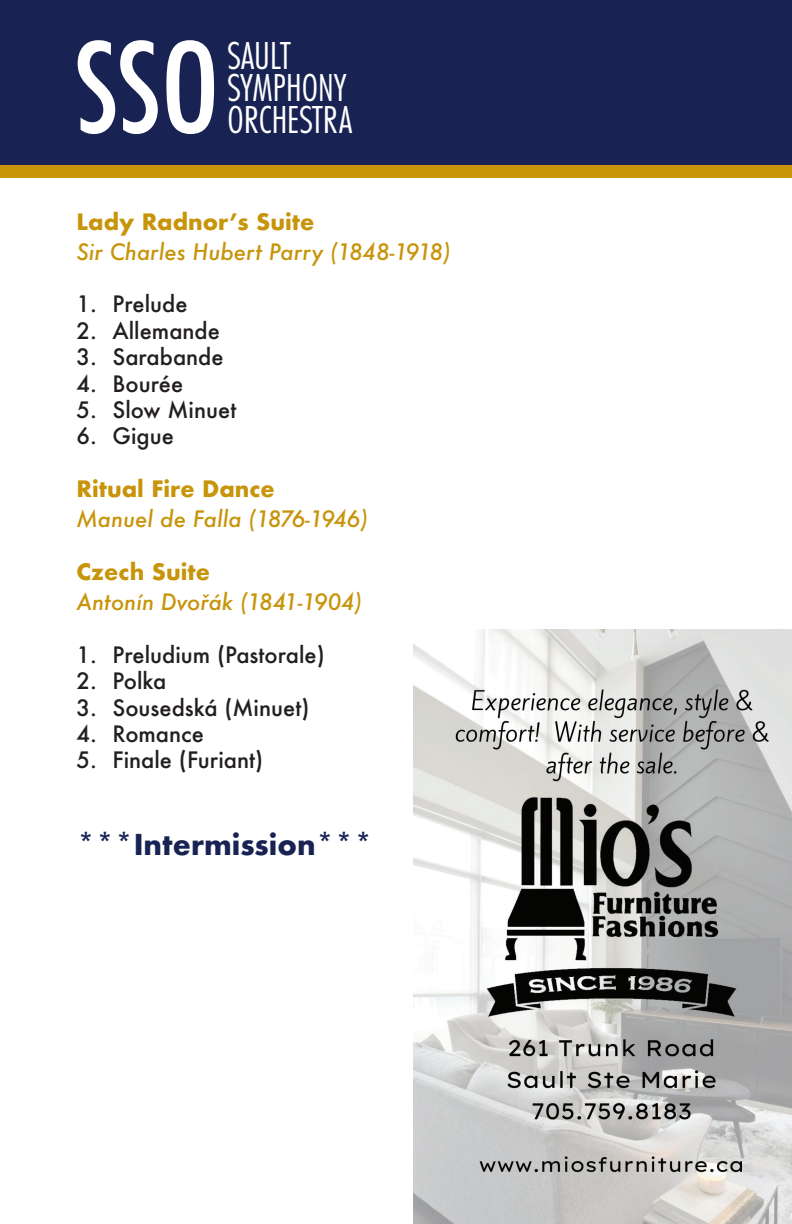
<style>
.page{position:relative;width:792px;height:1224px;background:#fff}
.page>*{position:absolute;margin:0;border:0;box-sizing:border-box;transform-origin:0 0}
.t1{font:500 137.2px "Futura PT Cond";color:#fff}
.t2{font:40.4px/31.6px "Futura PT Cond";color:#fff}
.t3{font:700 28px "Futura";color:#192353}
.t4{font:500 22px "Futura";color:#231f20}
.t5{font:italic 500 22px "Futura";color:#c7940a}
.t6{font:700 22px "Futura";color:#c7940a}
</style>
<div class="page">
<div style="left:0;top:0;width:792px;height:175px;background:#192353"></div>
<div style="left:0;top:165px;width:792px;height:13px;background:#c7940a"></div>
<img style="left:414px;top:629px;width:378px;height:595px">
<h1 class="t1" style="left:73px;top:7px;width:147px">SSO</h1>
<h2 class="t2" style="left:228px;top:40px;width:126px">SAULT<br>SYMPHONY<br>ORCHESTRA</h2>
<p class="t6" style="left:77px;top:207px;width:239px">Lady Radnor’s Suite</p>
<p class="t5" style="left:77px;top:237px;width:376px">Sir Charles Hubert Parry (1848-1918)</p>
<p class="t4" style="left:77px;top:289px;width:112px">1. Prelude</p>
<p class="t4" style="left:77px;top:316px;width:145px">2. Allemande</p>
<p class="t4" style="left:77px;top:342px;width:149px">3. Sarabande</p>
<p class="t4" style="left:77px;top:369px;width:108px">4. Bourée</p>
<p class="t4" style="left:77px;top:395px;width:161px">5. Slow Minuet</p>
<p class="t4" style="left:77px;top:421px;width:99px">6. Gigue</p>
<p class="t6" style="left:77px;top:474px;width:200px">Ritual Fire Dance</p>
<p class="t5" style="left:77px;top:504px;width:293px">Manuel de Falla (1876-1946)</p>
<p class="t6" style="left:77px;top:557px;width:135px">Czech Suite</p>
<p class="t5" style="left:77px;top:587px;width:287px">Antonín Dvořák (1841-1904)</p>
<p class="t4" style="left:77px;top:640px;width:250px">1. Preludium (Pastorale)</p>
<p class="t4" style="left:77px;top:666px;width:91px">2. Polka</p>
<p class="t4" style="left:77px;top:693px;width:234px">3. Sousedská (Minuet)</p>
<p class="t4" style="left:77px;top:719px;width:129px">4. Romance</p>
<p class="t4" style="left:77px;top:745px;width:188px">5. Finale (Furiant)</p>
<p class="t3" style="left:77px;top:826px;width:298px">***Intermission***</p>
</div>
